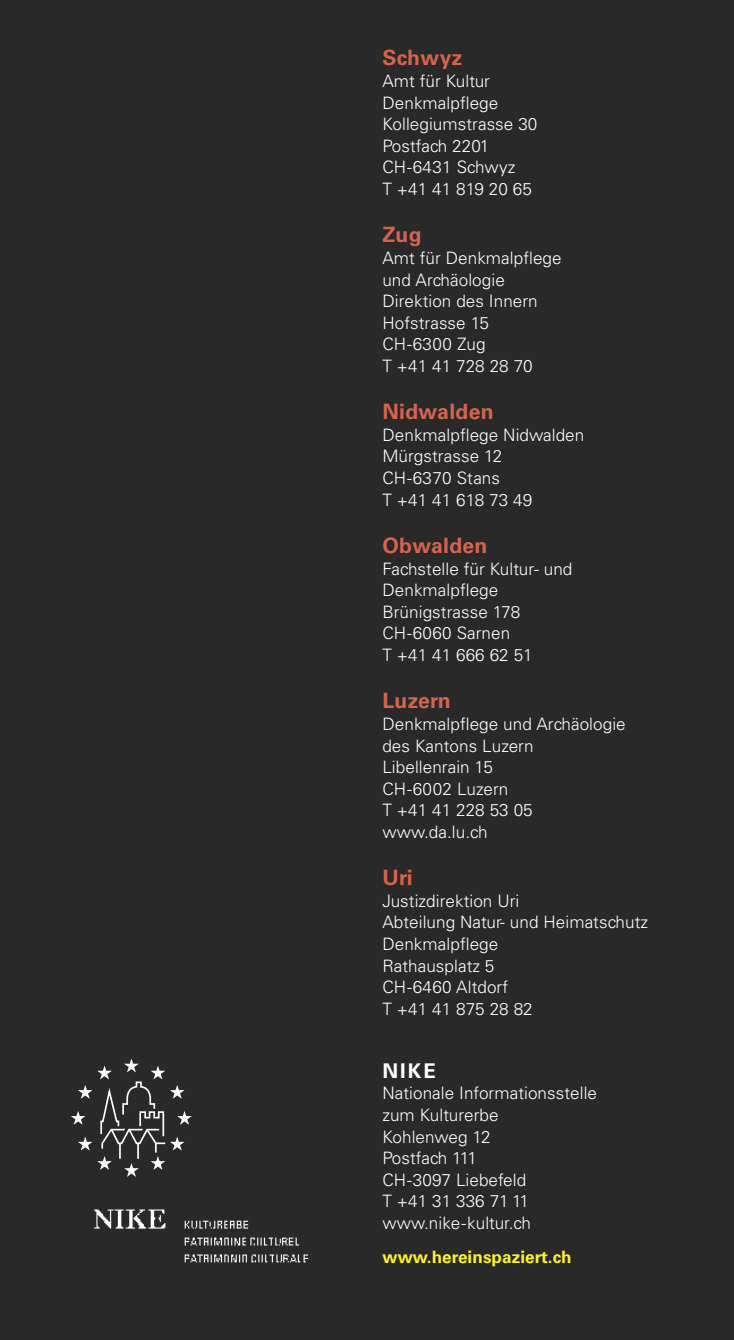
<style>
.page{position:relative;width:734px;height:1340px;background:#fff}
.page>*{position:absolute;margin:0;border:0;box-sizing:border-box;transform-origin:0 0}
.t1{font:700 21.15px "Univers LT";letter-spacing:.015em;color:#d5644f}
.t2{font:700 20.25px "Univers LT";color:#fff}
.t3{font:300 17.1px/21.6px "Univers";letter-spacing:.005em;color:#fff}
.t4{font:700 17.1px "Univers LT";letter-spacing:.005em;color:#fff12a}
</style>
<div class="page">
<div style="left:0;top:0;width:733px;height:1339px;background:#292929"></div>
<svg style="left:71px;top:1058px;width:121px;height:119px"></svg>
<img style="left:94px;top:1209px;width:215px;height:54px">
<p class="t1" style="left:382px;top:50px;width:81px">Schwyz</p>
<p class="t3" style="left:382px;top:72px;width:156px">Amt für Kultur<br>Denkmalpflege<br>Kollegiumstrasse 30<br>Postfach 2201<br>CH-6431 Schwyz<br>T +41 41 819 20 65</p>
<p class="t1" style="left:382px;top:227px;width:41px">Zug</p>
<p class="t3" style="left:382px;top:248px;width:181px">Amt für Denkmalpflege und Archäologie<br>Direktion des Innern<br>Hofstrasse 15<br>CH-6300 Zug<br>T +41 41 728 28 70</p>
<p class="t1" style="left:382px;top:404px;width:113px">Nidwalden</p>
<p class="t3" style="left:382px;top:425px;width:203px">Denkmalpflege Nidwalden<br>Mürgstrasse 12<br>CH-6370 Stans<br>T +41 41 618 73 49</p>
<p class="t1" style="left:382px;top:537px;width:107px">Obwalden</p>
<p class="t3" style="left:382px;top:559px;width:191px">Fachstelle für Kultur- und<br>Denkmalpflege<br>Brünigstrasse 178<br>CH-6060 Sarnen<br>T +41 41 666 62 51</p>
<p class="t1" style="left:382px;top:693px;width:70px">Luzern</p>
<p class="t3" style="left:382px;top:714px;width:245px">Denkmalpflege und Archäologie des Kantons Luzern<br>Libellenrain 15<br>CH-6002 Luzern<br>T +41 41 228 53 05 www.da.lu.ch</p>
<p class="t1" style="left:382px;top:870px;width:32px">Uri</p>
<p class="t3" style="left:382px;top:891px;width:267px">Justizdirektion Uri<br>Abteilung Natur- und Heimatschutz<br>Denkmalpflege<br>Rathausplatz 5<br>CH-6460 Altdorf<br>T +41 41 875 28 82</p>
<p class="t2" style="left:382px;top:1063px;width:55px">NIKE</p>
<p class="t3" style="left:382px;top:1083px;width:216px">Nationale Informationsstelle zum Kulturerbe<br>Kohlenweg 12<br>Postfach 111<br>CH-3097 Liebefeld<br>T +41 31 336 71 11 www.nike-kultur.ch</p>
<p class="t4" style="left:382px;top:1250px;width:191px">www.hereinspaziert.ch</p>
</div>
